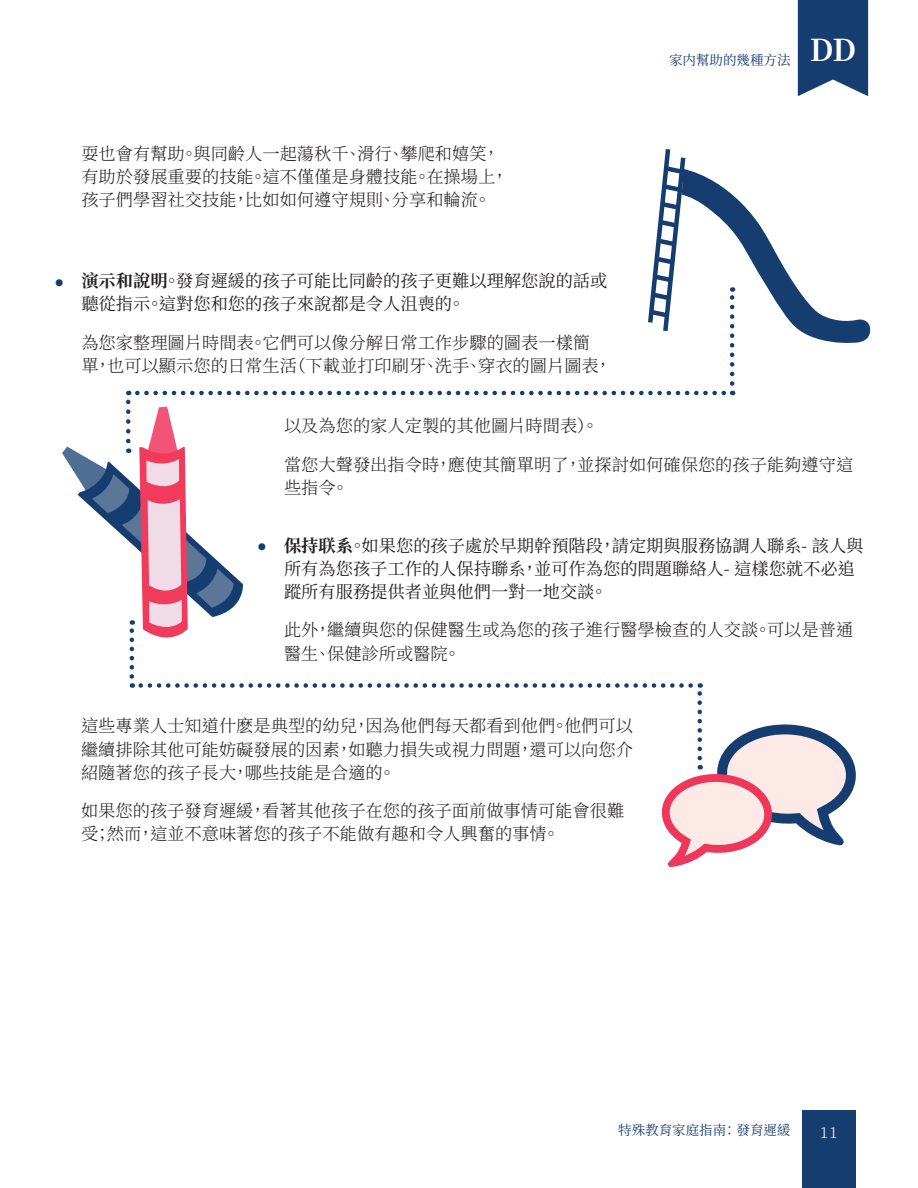
<style>
.page{position:relative;width:918px;height:1188px;background:#fff}
.page>*{position:absolute;margin:0;border:0;box-sizing:border-box;transform-origin:0 0}
.t1{font:700 30px "Source Han Serif TC";color:#fff}
.main{font:300 17.25px/23.2px "Source Han Serif TC";color:#231f20}
.t2{font:17.25px/23.2px "Source Han Serif TC";color:#231f20}
.t3{font:300 15px "Source Han Serif TC";color:#fff}
.t4{font:13.5px "Source Han Serif TC";color:#163d6f}
.s1{font-family:"Calibri";font-weight:700;font-size:19.5px;color:#163d6f}
.s2{font-weight:700}
</style>
<div class="page">
<svg style="left:132px;top:683px;width:724px;height:184px"></svg>
<svg style="left:648px;top:149px;width:223px;height:235px"></svg>
<svg style="left:62px;top:391px;width:671px;height:285px"></svg>
<svg style="left:798px;top:0;width:70px;height:96px;background:#294d7b"></svg>
<div style="left:802px;top:1111px;width:54px;height:77px;background:#163d6f"></div>
<p class="main" style="left:81px;top:142px;width:428px">耍也會有幫助。與同齡人一起蕩秋千、滑行、攀爬和嬉笑，有助於發展重要的技能。這不僅僅是身體技能。在操場上，孩子們學習社交技能，比如如何遵守規則、分享和輪流。</p>
<p class="t2" style="left:81px;top:269px;width:528px;text-indent:-27px"><span class="s1">•</span> <span class="s2">演示和說明</span>。發育遲緩的孩子可能比同齡的孩子更難以理解您說的話或聽從指示。這對您和您的孩子來說都是令人沮喪的。</p>
<p class="main" style="left:81px;top:331px;width:532px">為您家整理圖片時間表。它們可以像分解日常工作步驟的圖表一樣簡單，也可以顯示您的日常生活（下載並打印刷牙、洗手、穿衣的圖片圖表，</p>
<p class="t4" style="left:669px;top:52px;width:123px">家内幫助的幾種方法</p>
<h1 class="t1" style="left:810px;top:33px;width:48px">DD</h1>
<p class="main" style="left:284px;top:415px;width:316px">以及為您的家人定製的其他圖片時間表）。</p>
<p class="main" style="left:284px;top:453px;width:571px">當您大聲發出指令時，應使其簡單明了，並探討如何確保您的孩子能夠遵守這些指令。</p>
<p class="t2" style="left:284px;top:534px;width:581px;text-indent:-27px"><span class="s1">•</span> <span class="s2">保持联系</span>。如果您的孩子處於早期幹預階段，請定期與服務協調人聯系- 該人與所有為您孩子工作的人保持聯系，並可作為您的問題聯絡人- 這樣您就不必追蹤所有服務提供者並與他們一對一地交談。</p>
<p class="main" style="left:284px;top:619px;width:571px">此外，繼續與您的保健醫生或為您的孩子進行醫學檢查的人交談。可以是普通醫生、保健診所或醫院。</p>
<p class="main" style="left:81px;top:715px;width:553px;text-align:justify">這些專業人士知道什麽是典型的幼兒，因為他們每天都看到他們。他們可以繼續排除其他可能妨礙發展的因素，如聽力損失或視力問題，還可以向您介紹隨著您的孩子長大，哪些技能是合適的。</p>
<p class="main" style="left:81px;top:800px;width:545px">如果您的孩子發育遲緩，看著其他孩子在您的孩子面前做事情可能會很難受；然而，這並不意味著您的孩子不能做有趣和令人興奮的事情。</p>
<p class="t4" style="left:618px;top:1123px;width:174px">特殊教育家庭指南： 發育遲緩</p>
<p class="t3" style="left:820px;top:1124px;width:19px">11</p>
</div>
